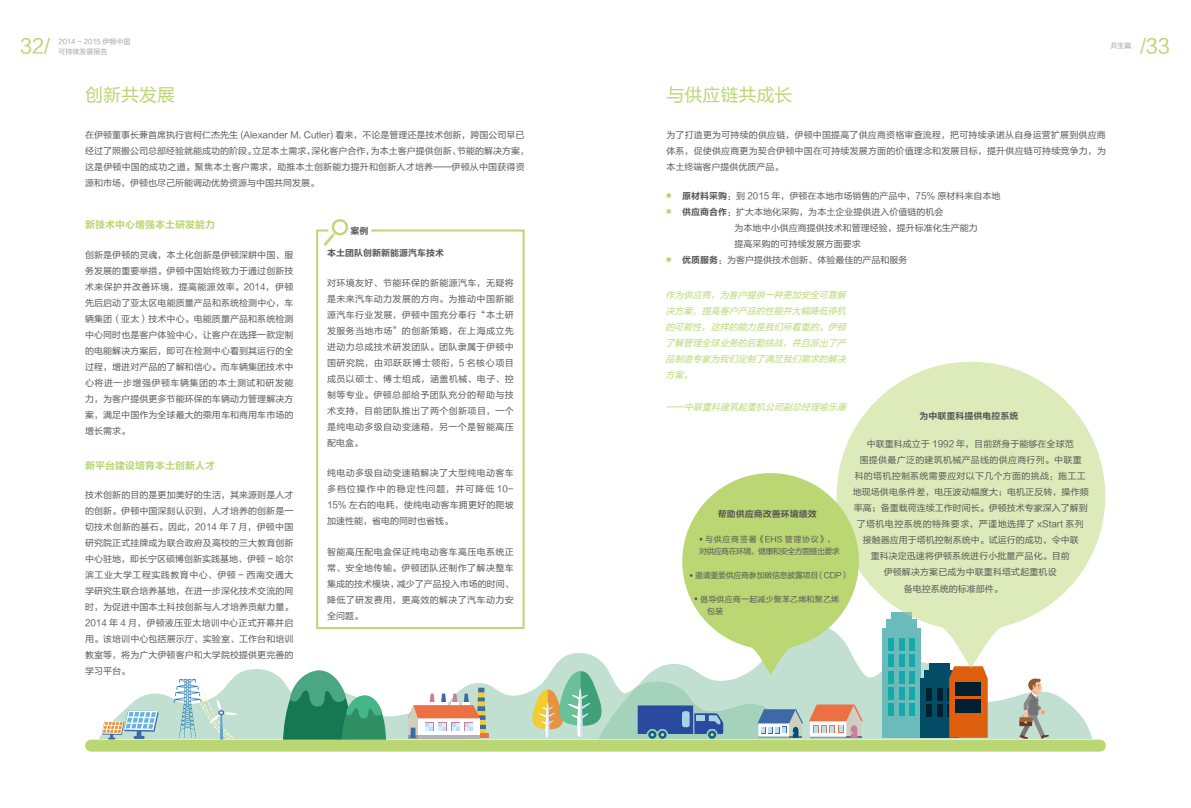
<style>
.page{position:relative;width:1191px;height:808px;background:#fff}
.page>*{position:absolute;margin:0;border:0;box-sizing:border-box;transform-origin:0 0}
.t1{font:20px "FZLTHK GBK1 0";color:#bad773}
.t2{font:18px "FZLTHK GBK1 0";color:#bad773}
.t3{font:10px "FZLTCHK GBK1 0";color:#bad773}
.t4{font:9px/16px "FZLTHK GBK1 0";letter-spacing:.005em;color:#595757;text-align:justify}
.t5{font:italic 9px/16px "FZLTHK GBK1 0";color:#bad773;text-align:justify}
.t6{font:9px "FZLTHK GBK1 0";letter-spacing:.03em;color:#595757}
.t7{font:9px "FZLTCHK GBK1 0";color:#595757}
.t8{font:9px "FZLTHK GBK1 0";letter-spacing:.045em;color:#595757}
.t9{font:8px/12px "FZLTHK GBK1 0";letter-spacing:-.08em;color:#595757;text-align:center}
.t10{font:8px "FZLTHK GBK1 0";letter-spacing:-.04em;color:#595757}
.t11{font:8px/12px "FZLTHK GBK1 0";letter-spacing:.025em;color:#595757}
.t12{font:7px "FZLTHK GBK1 0";color:#a4a4a5}
.s1{font-family:"FZLTCHK GBK1 0"}
</style>
<div class="page">
<svg style="left:863px;top:669px;width:229px;height:70px;fill:#c2e0d1"></svg>
<div style="left:882px;top:628px;width:39px;height:110px;background:#6cbbbb"></div>
<div style="left:909px;top:671px;width:6px;height:13px;background:#16a9a9"></div>
<div style="left:898px;top:671px;width:6px;height:13px;background:#16a9a9"></div>
<div style="left:888px;top:671px;width:6px;height:13px;background:#16a9a9"></div>
<div style="left:909px;top:687px;width:6px;height:13px;background:#16a9a9"></div>
<div style="left:898px;top:687px;width:6px;height:13px;background:#16a9a9"></div>
<div style="left:888px;top:687px;width:6px;height:13px;background:#16a9a9"></div>
<div style="left:909px;top:703px;width:6px;height:13px;background:#16a9a9"></div>
<div style="left:898px;top:703px;width:6px;height:13px;background:#16a9a9"></div>
<div style="left:888px;top:703px;width:6px;height:13px;background:#16a9a9"></div>
<div style="left:920px;top:678px;width:38px;height:60px;background:#034c65"></div>
<div style="left:924px;top:670px;width:30px;height:62px;background:#034c65"></div>
<div style="left:929px;top:663px;width:21px;height:62px;background:#034c65"></div>
<div style="left:947px;top:688px;width:6px;height:13px;background:#002032"></div>
<div style="left:936px;top:688px;width:6px;height:13px;background:#002032"></div>
<div style="left:926px;top:688px;width:5px;height:13px;background:#002032"></div>
<div style="left:947px;top:704px;width:6px;height:13px;background:#002032"></div>
<div style="left:936px;top:704px;width:6px;height:13px;background:#002032"></div>
<div style="left:926px;top:704px;width:5px;height:13px;background:#002032"></div>
<svg style="left:949px;top:669px;width:38px;height:69px;background:#da6011"></svg>
<div style="left:955px;top:682px;width:26px;height:14px;background:#002032"></div>
<div style="left:955px;top:699px;width:26px;height:14px;background:#002032"></div>
<svg style="left:1019px;top:678px;width:30px;height:61px;background:#b9baad"></svg>
<svg style="left:838px;top:362px;width:267px;height:307px;fill:#dcebb9"></svg>
<div style="left:91px;top:740px;width:1009px;height:12px;background:#bad773"></div>
<svg style="left:666px;top:193px;width:5px;height:5px"></svg>
<svg style="left:666px;top:209px;width:5px;height:5px"></svg>
<svg style="left:666px;top:257px;width:5px;height:5px"></svg>
<svg style="left:99px;top:473px;width:764px;height:267px"></svg>
<svg style="left:315px;top:229px;width:210px;height:401px"></svg>
<svg style="left:324px;top:219px;width:25px;height:27px"></svg>
<h1 class="t1" style="left:20px;top:35px;width:31px">32/</h1>
<p class="t12" style="left:59px;top:47px;width:50px">可持续发展报告</p>
<h2 class="t2" style="left:85px;top:84px;width:91px">创新共发展</h2>
<p class="t4" style="left:85px;top:127px;width:445px;text-align:left">在伊顿董事长兼首席执行官柯仁杰先生 (Alexander M. Cutler) 看来，不论是管理还是技术创新，跨国公司早已经过了照搬公司总部经验就能成功的阶段。立足本土需求，深化客户合作，为本土客户提供创新、节能的解决方案，这是伊顿中国的成功之道。聚焦本土客户需求，助推本土创新能力提升和创新人才培养——伊顿从中国获得资源和市场，伊顿也尽己所能调动优势资源与中国共同发展。</p>
<p class="t3" style="left:85px;top:219px;width:132px">新技术中心增强本土研发能力</p>
<p class="t4" style="left:85px;top:247px;width:210px">创新是伊顿的灵魂，本土化创新是伊顿深耕中国、服务发展的重要举措。伊顿中国始终致力于通过创新技术来保护并改善环境，提高能源效率。2014，伊顿先后启动了亚太区电能质量产品和系统检测中心，车辆集团（亚太）技术中心。电能质量产品和系统检测中心同时也是客户体验中心，让客户在选择一款定制的电能解决方案后，即可在检测中心看到其运行的全过程，增进对产品的了解和信心。而车辆集团技术中心将进一步增强伊顿车辆集团的本土测试和研发能力，为客户提供更多节能环保的车辆动力管理解决方案，满足中国作为全球最大的乘用车和商用车市场的增长需求。</p>
<p class="t3" style="left:85px;top:459px;width:132px">新平台建设培育本土创新人才</p>
<p class="t4" style="left:85px;top:487px;width:210px">技术创新的目的是更加美好的生活，其来源则是人才的创新。伊顿中国深刻认识到，人才培养的创新是一切技术创新的基石。因此，2014 年 7 月，伊顿中国研究院正式挂牌成为联合政府及高校的三大教育创新中心驻地，即长宁区硕博创新实践基地、伊顿 - 哈尔滨工业大学工程实践教育中心、伊顿 - 西南交通大学研究生联合培养基地，在进一步深化技术交流的同时，为促进中国本土科技创新与人才培养贡献力量。2014 年 4 月，伊顿液压亚太培训中心正式开幕并启用。该培训中心包括展示厅、实验室、工作台和培训教室等，将为广大伊顿客户和大学院校提供更完善的学习平台。</p>
<p class="t12" style="left:59px;top:37px;width:74px">2014 - 2015 伊顿中国</p>
<p class="t7" style="left:351px;top:226px;width:19px">案例</p>
<p class="t7" style="left:327px;top:248px;width:118px">本土团队创新新能源汽车技术</p>
<p class="t4" style="left:327px;top:275px;width:188px">对环境友好、节能环保的新能源汽车，无疑将是未来汽车动力发展的方向。为推动中国新能源汽车行业发展，伊顿中国充分奉行“本土研发服务当地市场”的创新策略，在上海成立先进动力总成技术研发团队。团队隶属于伊顿中国研究院，由邓跃跃博士领衔，5 名核心项目成员以硕士、博士组成，涵盖机械、电子、控制等专业。伊顿总部给予团队充分的帮助与技术支持，目前团队推出了两个创新项目，一个是纯电动多级自动变速箱，另一个是智能高压配电盒。</p>
<p class="t4" style="left:327px;top:465px;width:188px">纯电动多级自动变速箱解决了大型纯电动客车多档位操作中的稳定性问题，并可降低 10- 15% 左右的电耗，使纯电动客车拥更好的爬坡加速性能，省电的同时也省钱。</p>
<p class="t4" style="left:327px;top:544px;width:188px">智能高压配电盒保证纯电动客车高压电系统正常、安全地传输。伊顿团队还制作了解决整车集成的技术模块，减少了产品投入市场的时间、降低了研发费用，更高效的解决了汽车动力安全问题。</p>
<p class="t12" style="left:1110px;top:42px;width:22px">共生篇</p>
<h1 class="t1" style="left:1140px;top:35px;width:31px">/33</h1>
<h2 class="t2" style="left:666px;top:84px;width:127px">与供应链共成长</h2>
<p class="t4" style="left:666px;top:127px;width:441px">为了打造更为可持续的供应链，伊顿中国提高了供应商资格审查流程，把可持续承诺从自身运营扩展到供应商体系，促使供应商更为契合伊顿中国在可持续发展方面的价值理念和发展目标，提升供应链可持续竞争力，为本土终端客户提供优质产品。</p>
<p class="t4" style="left:682px;top:188px;width:320px"><span class="s1">原材料采购</span>：到 2015 年，伊顿在本地市场销售的产品中，75% 原材料来自本地</p>
<p class="t4" style="left:682px;top:204px;width:262px"><span class="s1">供应商合作</span>：扩大本地化采购，为本土企业提供进入价值链的机会</p>
<p class="t4" style="left:734px;top:220px;width:244px">为本地中小供应商提供技术和管理经验，提升标准化生产能力</p>
<p class="t4" style="left:734px;top:236px;width:127px">提高采购的可持续发展方面要求</p>
<p class="t4" style="left:682px;top:252px;width:226px"><span class="s1">优质服务</span>：为客户提供技术创新、体验最佳的产品和服务</p>
<p class="t5" style="left:665px;top:287px;width:184px">作为供应商，为客户提供一种更加安全可靠解决方案，提高客户产品的性能并大幅降低停机的可能性，这样的能力是我们所看重的。伊顿了解管理全球业务的后勤挑战，并且派出了产品制造专家为我们定制了满足我们需求的解决方案。</p>
<p class="t5" style="left:666px;top:399px;width:184px">——中联重科建筑起重机公司副总经理喻乐康</p>
<p class="t7" style="left:919px;top:411px;width:100px">为中联重科提供电控系统</p>
<p class="t4" style="left:866px;top:436px;width:208px">中联重科成立于 1992 年，目前跻身于能够在全球范</p>
<p class="t6" style="left:859px;top:455px;width:223px">围提供最广泛的建筑机械产品线的供应商行列。中联重</p>
<p class="t6" style="left:854px;top:471px;width:233px">科的塔机控制系统需要应对以下几个方面的挑战：施工工</p>
<p class="t4" style="left:852px;top:484px;width:237px">地现场供电条件差，电压波动幅度大；电机正反转，操作频</p>
<p class="t4" style="left:853px;top:500px;width:235px">率高；备重载荷连续工作时间长。伊顿技术专家深入了解到</p>
<p class="t8" style="left:856px;top:519px;width:229px">了塔机电控系统的特殊要求，严谨地选择了 xStart 系列</p>
<p class="t4" style="left:862px;top:532px;width:217px">接触器应用于塔机控制系统中。试运行的成功，令中联</p>
<p class="t4" style="left:870px;top:548px;width:201px">重科决定迅速将伊顿系统进行小批量产品化。目前</p>
<p class="t4" style="left:883px;top:565px;width:174px">伊顿解决方案已成为中联重科塔式起重机设</p>
<p class="t4" style="left:903px;top:581px;width:100px">备电控系统的标准部件。</p>
<p class="t7" style="left:717px;top:508px;width:100px">帮助供应商改善环境绩效</p>
<p class="t9" style="left:699px;top:534px;width:142px">与供应商签署《EHS 管理协议》，<br>对供应商在环境、健康和安全方面提出要求</p>
<p class="t10" style="left:695px;top:571px;width:155px">邀请重要供应商参加碳信息披露项目（CDP）</p>
<p class="t11" style="left:707px;top:594px;width:133px;text-indent:-7px">倡导供应商一起减少聚苯乙烯和聚乙烯包装</p>
</div>
